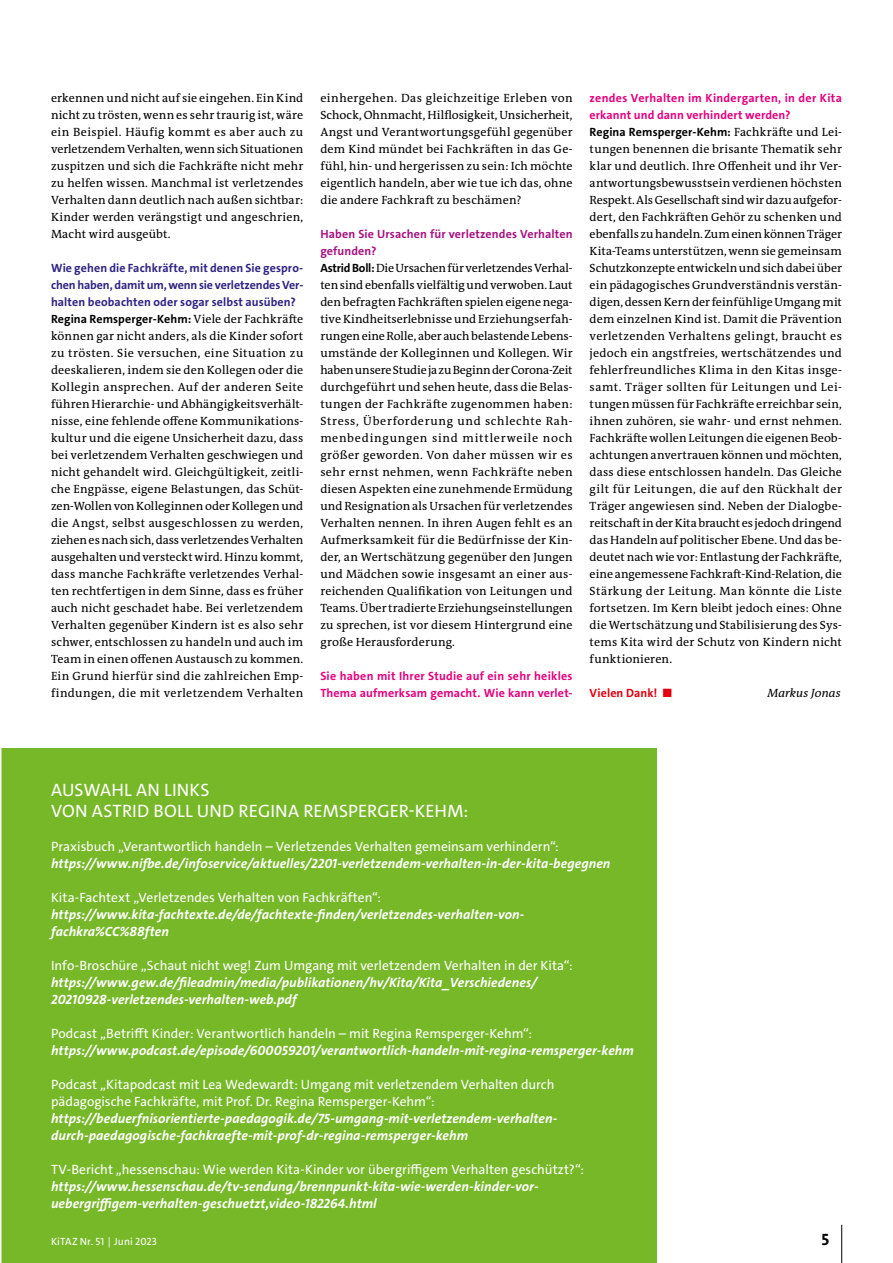
<style>
.page{position:relative;width:893px;height:1263px;background:#fff}
.page>*{position:absolute;margin:0;border:0;box-sizing:border-box;transform-origin:0 0}
.t1{font:18px/21px "The Sans C4 s";letter-spacing:.005em;color:#fff}
.t2{font:700 16.5px "The Sans C4 s";color:#000}
.t3{font:italic 700 13.5px/17px "The Sans C4 s";letter-spacing:.005em;color:#fff}
.t4{font:13.5px/17px "The Sans C4 s";color:#fff}
.t5{font:12px/17px "The Antiqua B W5 Plain";letter-spacing:.02em;color:#000;text-align:justify}
.t6{font:700 12px/17px "The Sans C4 s";letter-spacing:.015em;color:#e5007d}
.t7{font:700 12px/17px "The Sans C4 s";letter-spacing:.005em;color:#2f2483}
.t8{font:700 12px/17px "The Sans C4 s";letter-spacing:.01em;color:#a61380}
.t9{font:700 12px "The Sans C4 s";letter-spacing:.01em;color:#e3000f}
.t10{font:italic 12px "The Antiqua B W5 Plain";letter-spacing:.01em;color:#000}
.t11{font:10.5px "The Sans C4 s";letter-spacing:.005em;color:#fff}
.s1{color:#000}
.s2{font-family:"The Antiqua B W5 Plain";font-weight:400;color:#000}
.s3{font-family:"The Sans C4 s";font-weight:700}
</style>
<div class="page">
<div style="left:0;top:748px;width:657px;height:515px;background:#76b828"></div>
<hr style="left:841px;top:1225px;width:1px;height:38px;background:#000">
<hr style="left:0;top:746px;width:2px;height:517px;background:#fff">
<p class="t5" style="left:51px;top:89px;width:254px">erkennen und nicht auf sie eingehen. Ein Kind nicht zu trösten, wenn es sehr traurig ist, wäre ein Beispiel. Häufig kommt es aber auch zu verletzendem Verhalten, wenn sich Situationen zuspitzen und sich die Fachkräfte nicht mehr zu helfen wissen. Manchmal ist verletzendes Verhalten dann deutlich nach außen sichtbar:<br>Kinder werden verängstigt und angeschrien, Macht wird ausgeübt.</p>
<p class="t7" style="left:51px;top:259px;width:254px">Wie gehen die Fachkräfte, mit denen Sie gespro&shy;chen haben, damit um, wenn sie verletzendes Ver&shy;halten beobachten oder sogar selbst ausüben?<br><span class="s1">Regina Remsperger-Kehm:</span> <span class="s2">Viele der Fachkräfte</span></p>
<p class="t5" style="left:51px;top:327px;width:254px">können gar nicht anders, als die Kinder sofort zu trösten. Sie versuchen, eine Situation zu deeskalieren, indem sie den Kollegen oder die Kollegin ansprechen. Auf der anderen Seite führen Hierarchie- und Abhängigkeitsverhält&shy;nisse, eine fehlende offene Kommunikations&shy;kultur und die eigene Unsicherheit dazu, dass bei verletzendem Verhalten geschwiegen und nicht gehandelt wird. Gleichgültigkeit, zeitli&shy;che Engpässe, eigene Belastungen, das Schüt&shy;zen-Wollen von Kolleginnen oder Kollegen und die Angst, selbst ausgeschlossen zu werden, ziehen es nach sich, dass verletzendes Verhalten ausgehalten und versteckt wird. Hinzu kommt, dass manche Fachkräfte verletzendes Verhal&shy;ten rechtfertigen in dem Sinne, dass es früher auch nicht geschadet habe. Bei verletzendem Verhalten gegenüber Kindern ist es also sehr schwer, entschlossen zu handeln und auch im Team in einen offenen Austausch zu kommen.<br>Ein Grund hierfür sind die zahlreichen Emp&shy;findungen, die mit verletzendem Verhalten</p>
<p class="t5" style="left:320px;top:90px;width:254px">einhergehen. Das gleichzeitige Erleben von Schock, Ohnmacht, Hilflosigkeit, Unsicherheit, Angst und Verantwortungsgefühl gegenüber dem Kind mündet bei Fachkräften in das Ge&shy;fühl, hin- und hergerissen zu sein: Ich möchte eigentlich handeln, aber wie tue ich das, ohne die andere Fachkraft zu beschämen?</p>
<p class="t8" style="left:320px;top:226px;width:254px">Haben Sie Ursachen für verletzendes Verhalten gefunden?</p>
<p class="t5" style="left:320px;top:260px;width:254px"><span class="s3">Astrid Boll:</span> Die Ursachen für verletzendes Verhal&shy;ten sind ebenfalls vielfältig und verwoben. Laut den befragten Fachkräften spielen eigene nega&shy;tive Kindheitserlebnisse und Erziehungserfah&shy;rungen eine Rolle, aber auch belastende Lebens&shy;umstände der Kolleginnen und Kollegen. Wir haben unsere Studie ja zu Beginn der Corona-Zeit durchgeführt und sehen heute, dass die Belas&shy;tungen der Fachkräfte zugenommen haben:<br>Stress, Überforderung und schlechte Rah&shy;menbedingungen sind mittlerweile noch größer geworden. Von daher müssen wir es sehr ernst nehmen, wenn Fachkräfte neben diesen Aspekten eine zunehmende Ermüdung und Resignation als Ursachen für verletzendes Verhalten nennen. In ihren Augen fehlt es an Aufmerksamkeit für die Bedürfnisse der Kin&shy;der, an Wertschätzung gegenüber den Jungen und Mädchen sowie insgesamt an einer aus&shy;reichenden Qualifikation von Leitungen und Teams. Über tradierte Erziehungseinstellungen zu sprechen, ist vor diesem Hintergrund eine große Herausforderung.</p>
<p class="t6" style="left:320px;top:668px;width:254px">Sie haben mit Ihrer Studie auf ein sehr heikles<br>Thema aufmerksam gemacht. Wie kann verlet-</p>
<p class="t6" style="left:590px;top:90px;width:254px">zendes Verhalten im Kindergarten, in der Kita erkannt und dann verhindert werden?<br><span class="s1">Regina Remsperger-Kehm:</span> <span class="s2">Fachkräfte und Lei-</span></p>
<p class="t5" style="left:590px;top:141px;width:254px">tungen benennen die brisante Thematik sehr klar und deutlich. Ihre Offenheit und ihr Ver&shy;antwortungsbewusstsein verdienen höchsten Respekt. Als Gesellschaft sind wir dazu aufgefor&shy;dert, den Fachkräften Gehör zu schenken und ebenfalls zu handeln. Zum einen können Träger Kita-Teams unterstützen, wenn sie gemeinsam Schutzkonzepte entwickeln und sich dabei über ein pädagogisches Grundverständnis verstän&shy;digen, dessen Kern der feinfühlige Umgang mit dem einzelnen Kind ist. Damit die Prävention verletzenden Verhaltens gelingt, braucht es jedoch ein angstfreies, wertschätzendes und fehlerfreundliches Klima in den Kitas insge&shy;samt. Träger sollten für Leitungen und Lei&shy;tungen müssen für Fachkräfte erreichbar sein, ihnen zuhören, sie wahr- und ernst nehmen.<br>Fachkräfte wollen Leitungen die eigenen Beob&shy;achtungen anvertrauen können und möchten, dass diese entschlossen handeln. Das Gleiche gilt für Leitungen, die auf den Rückhalt der Träger angewiesen sind. Neben der Dialogbe&shy;reitschaft in der Kita braucht es jedoch dringend das Handeln auf politischer Ebene. Und das be&shy;deutet nach wie vor: Entlastung der Fachkräfte, eine angemessene Fachkraft-Kind-Relation, die Stärkung der Leitung. Man könnte die Liste fortsetzen. Im Kern bleibt jedoch eines: Ohne die Wertschätzung und Stabilisierung des Sys&shy;tems Kita wird der Schutz von Kindern nicht funktionieren.</p>
<p class="t9" style="left:590px;top:685px;width:84px">Vielen Dank! ■</p>
<p class="t10" style="left:767px;top:685px;width:75px">Markus Jonas</p>
<h1 class="t1" style="left:51px;top:779px;width:419px">AUSWAHL AN LINKS<br>VON ASTRID BOLL UND REGINA REMSPERGER-KEHM:</h1>
<p class="t4" style="left:51px;top:838px;width:509px">Praxisbuch „Verantwortlich handeln – Verletzendes Verhalten gemeinsam verhindern“:</p>
<p class="t3" style="left:51px;top:855px;width:561px">https://www.nifbe.de/infoservice/aktuelles/2201-verletzendem-verhalten-in-der-kita-begegnen</p>
<p class="t4" style="left:51px;top:889px;width:331px">Kita-Fachtext „Verletzendes Verhalten von Fachkräften“:</p>
<p class="t3" style="left:51px;top:906px;width:475px">https://www.kita-fachtexte.de/de/fachtexte-finden/verletzendes-verhalten-von&shy;fachkra%CC%88ften</p>
<p class="t4" style="left:51px;top:957px;width:523px">Info-Broschüre „Schaut nicht weg! Zum Umgang mit verletzendem Verhalten in der Kita“:</p>
<p class="t3" style="left:51px;top:974px;width:488px">https://www.gew.de/fileadmin/media/publikationen/hv/Kita/Kita_Verschiedenes/<br>20210928-verletzendes-verhalten-web.pdf</p>
<p class="t4" style="left:51px;top:1025px;width:482px">Podcast „Betrifft Kinder: Verantwortlich handeln – mit Regina Remsperger-Kehm“:</p>
<p class="t3" style="left:51px;top:1042px;width:584px">https://www.podcast.de/episode/600059201/verantwortlich-handeln-mit-regina-remsperger-kehm</p>
<p class="t4" style="left:51px;top:1076px;width:505px">Podcast „Kitapodcast mit Lea Wedewardt: Umgang mit verletzendem Verhalten durch pädagogische Fachkräfte, mit Prof. Dr. Regina Remsperger-Kehm“:</p>
<p class="t3" style="left:51px;top:1110px;width:508px">https://beduerfnisorientierte-paedagogik.de/75-umgang-mit-verletzendem-verhalten&shy;durch-paedagogische-fachkraefte-mit-prof-dr-regina-remsperger-kehm</p>
<p class="t4" style="left:51px;top:1161px;width:534px">TV-Bericht „hessenschau: Wie werden Kita-Kinder vor übergriffigem Verhalten geschützt?“:</p>
<p class="t3" style="left:51px;top:1178px;width:489px">https://www.hessenschau.de/tv-sendung/brennpunkt-kita-wie-werden-kinder-vor&shy;uebergriffigem-verhalten-geschuetzt,video-182264.html</p>
<p class="t11" style="left:51px;top:1235px;width:107px">KiTAZ Nr. 51 | Juni 2023</p>
<h2 class="t2" style="left:821px;top:1229px;width:9px">5</h2>
</div>
